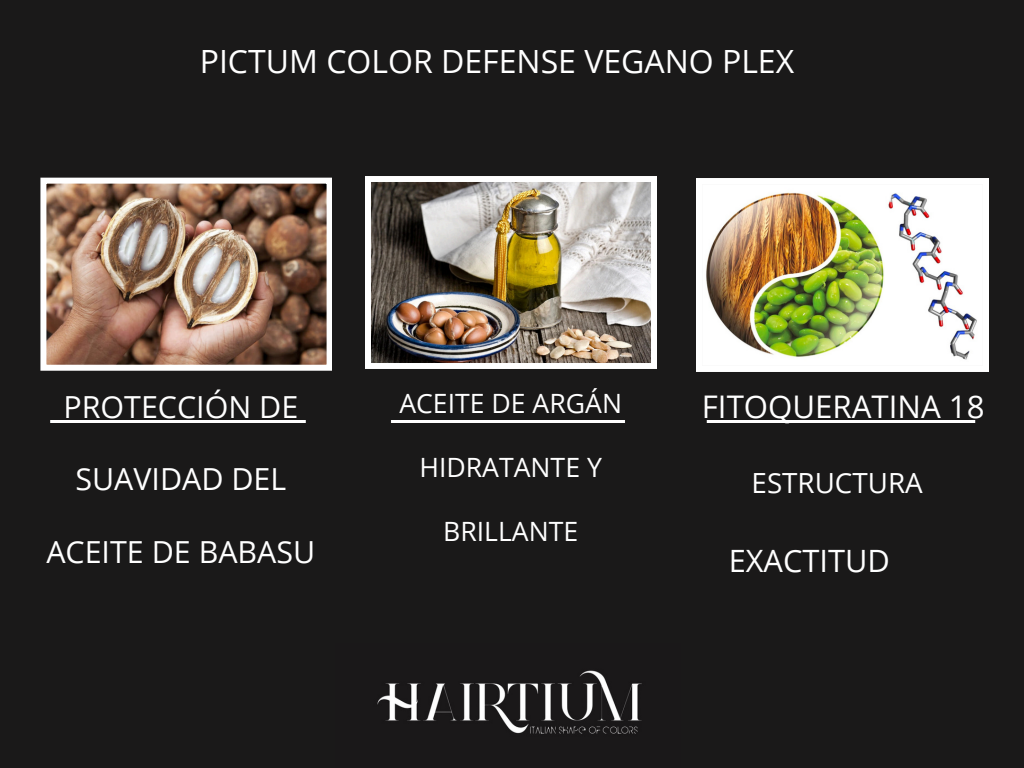
<style>
.page{position:relative;width:1024px;height:768px;background:#1a1919}
.page>*{position:absolute;margin:0;border:0;box-sizing:border-box;transform-origin:0 0}
.t1{font:32px "Open Sans";color:#fff}
.t2{font:31.2px "Open Sans";color:#fff}
.t3{font:30.8px "Open Sans";color:#fff}
.t4{font:30.4px "Open Sans";color:#fff}
.t5{font:27.8px "Open Sans";color:#fff}
.t6{font:26.6px "Open Sans";color:#fff}
</style>
<div class="page">
<img style="left:377px;top:670px;width:265px;height:64px">
<img style="left:40px;top:178px;width:292px;height:193px">
<img style="left:50px;top:420px;width:256px;height:2px">
<img style="left:365px;top:176px;width:292px;height:193px">
<img style="left:391px;top:420px;width:234px;height:2px">
<img style="left:696px;top:179px;width:292px;height:192px">
<img style="left:706px;top:420px;width:270px;height:2px">
<h1 class="t1" style="left:200px;top:39px;width:596px">PICTUM COLOR DEFENSE VEGANO PLEX</h1>
<h1 class="t4" style="left:63px;top:385px;width:236px">PROTECCIÓN DE</h1>
<h1 class="t4" style="left:75px;top:458px;width:212px">SUAVIDAD DEL</h1>
<h1 class="t4" style="left:46px;top:531px;width:270px">ACEITE DE BABASU</h1>
<p class="t6" style="left:399px;top:385px;width:224px">ACEITE DE ARGÁN</p>
<p class="t6" style="left:419px;top:449px;width:184px">HIDRATANTE Y</p>
<p class="t6" style="left:443px;top:512px;width:136px">BRILLANTE</p>
<p class="t2" style="left:702px;top:385px;width:284px">FITOQUERATINA 18</p>
<p class="t5" style="left:751px;top:463px;width:173px">ESTRUCTURA</p>
<p class="t3" style="left:729px;top:539px;width:163px">EXACTITUD</p>
</div>
